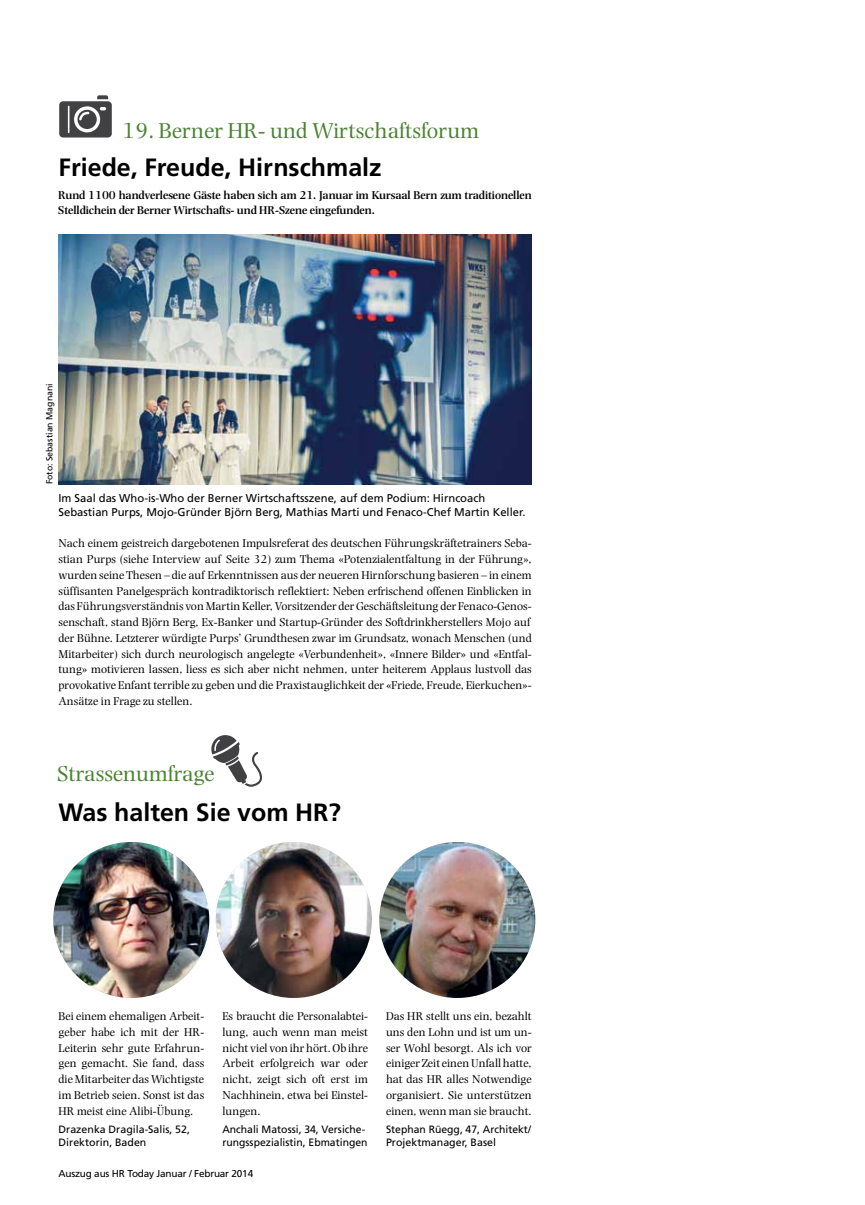
<style>
.page{position:relative;width:865px;height:1205px;background:#fff}
.page>*{position:absolute;margin:0;border:0;box-sizing:border-box;transform-origin:0 0}
.t1{font:700 25px "Frutiger";color:#000}
.t2{font:22.5px "Photina";color:#4a8332}
.t3{font:11.88px/15.8px "Photina";color:#000;text-align:justify}
.t4{font:600 11.88px/15.6px "Photina";color:#000}
.t5{font:11.25px/13.8px "Frutiger";color:#000}
.t6{font:10.62px/12.5px "Frutiger";color:#000}
.t7{font:10px "Frutiger";letter-spacing:-.02em;color:#000}
.t8{font:8.75px "Frutiger";color:#000}
</style>
<div class="page">
<img style="left:53px;top:842px;width:156px;height:156px;border-radius:78px">
<img style="left:216px;top:842px;width:156px;height:156px;border-radius:78px">
<img style="left:379px;top:842px;width:156px;height:156px;border-radius:78px">
<svg style="left:211px;top:735px;width:51px;height:52px"></svg>
<svg style="left:59px;top:95px;width:53px;height:42px"></svg>
<img style="left:58px;top:235px;width:473px;height:249px">
<h2 class="t2" style="left:122px;top:118px;width:358px">19. Berner HR- und Wirtschaftsforum</h2>
<h1 class="t1" style="left:59px;top:153px;width:324px">Friede, Freude, Hirnschmalz</h1>
<p class="t4" style="left:58px;top:187px;width:475px">Rund 1100 handverlesene Gäste haben sich am 21. Januar im Kursaal Bern zum traditionellen<br>Stelldichein der Berner Wirtschafts- und HR-Szene eingefunden.</p>
<p class="t8" style="left:44px;top:484px;width:102px;rotate:-90deg">Foto: Sebastian Magnani</p>
<p class="t5" style="left:58px;top:491px;width:468px">Im Saal das Who-is-Who der Berner Wirtschaftsszene, auf dem Podium: Hirncoach<br>Sebastian Purps, Mojo-Gründer Björn Berg, Mathias Marti und Fenaco-Chef Martin Keller.</p>
<p class="t3" style="left:58px;top:536px;width:475px;text-align:left">Nach einem geistreich dargebotenen Impulsreferat des deutschen Führungskräftetrainers Seba&shy;stian Purps (siehe Interview auf Seite 32) zum Thema «Potenzialentfaltung in der Führung», wurden seine Thesen – die auf Erkenntnissen aus der neueren Hirnforschung basieren – in einem süffisanten Panelgespräch kontradiktorisch reflektiert: Neben erfrischend offenen Einblicken in das Führungsverständnis von Martin Keller, Vorsitzender der Geschäftsleitung der Fenaco-Genos&shy;senschaft, stand Björn Berg, Ex-Banker und Startup-Gründer des Softdrinkherstellers Mojo auf der Bühne. Letzterer würdigte Purps’ Grundthesen zwar im Grundsatz, wonach Menschen (und Mitarbeiter) sich durch neurologisch angelegte «Verbundenheit», «Innere Bilder» und «Entfal&shy;tung» motivieren lassen, liess es sich aber nicht nehmen, unter heiterem Applaus lustvoll das provokative Enfant terrible zu geben und die Praxistauglichkeit der «Friede, Freude, Eierkuchen»- Ansätze in Frage zu stellen.</p>
<h2 class="t2" style="left:57px;top:761px;width:159px">Strassenumfrage</h2>
<h1 class="t1" style="left:58px;top:798px;width:284px">Was halten Sie vom HR?</h1>
<p class="t3" style="left:59px;top:1008px;width:147px">Bei einem ehemaligen Arbeit&shy;geber habe ich mit der HR-Leiterin sehr gute Erfahrun&shy;gen gemacht. Sie fand, dass die Mitarbeiter das Wichtigste im Betrieb seien. Sonst ist das HR meist eine Alibi-Übung.</p>
<p class="t6" style="left:59px;top:1123px;width:133px">Drazenka Dragila-Salis, 52,<br>Direktorin, Baden</p>
<p class="t3" style="left:222px;top:1008px;width:147px">Es braucht die Personalabtei&shy;lung, auch wenn man meist nicht viel von ihr hört. Ob ihre Arbeit erfolgreich war oder nicht, zeigt sich oft erst im Nachhinein, etwa bei Einstel&shy;lungen.</p>
<p class="t6" style="left:222px;top:1123px;width:147px">Anchali Matossi, 34, Versiche&shy;rungsspezialistin, Ebmatingen</p>
<p class="t7" style="left:58px;top:1168px;width:196px">Auszug aus HR Today Januar / Februar 2014</p>
<p class="t3" style="left:386px;top:1008px;width:147px">Das HR stellt uns ein, bezahlt uns den Lohn und ist um un&shy;ser Wohl besorgt. Als ich vor einiger Zeit einen Unfall hatte, hat das HR alles Notwendige organisiert. Sie unterstützen einen, wenn man sie braucht.</p>
<p class="t6" style="left:386px;top:1123px;width:146px">Stephan Rüegg, 47, Architekt/<br>Projektmanager, Basel</p>
</div>
